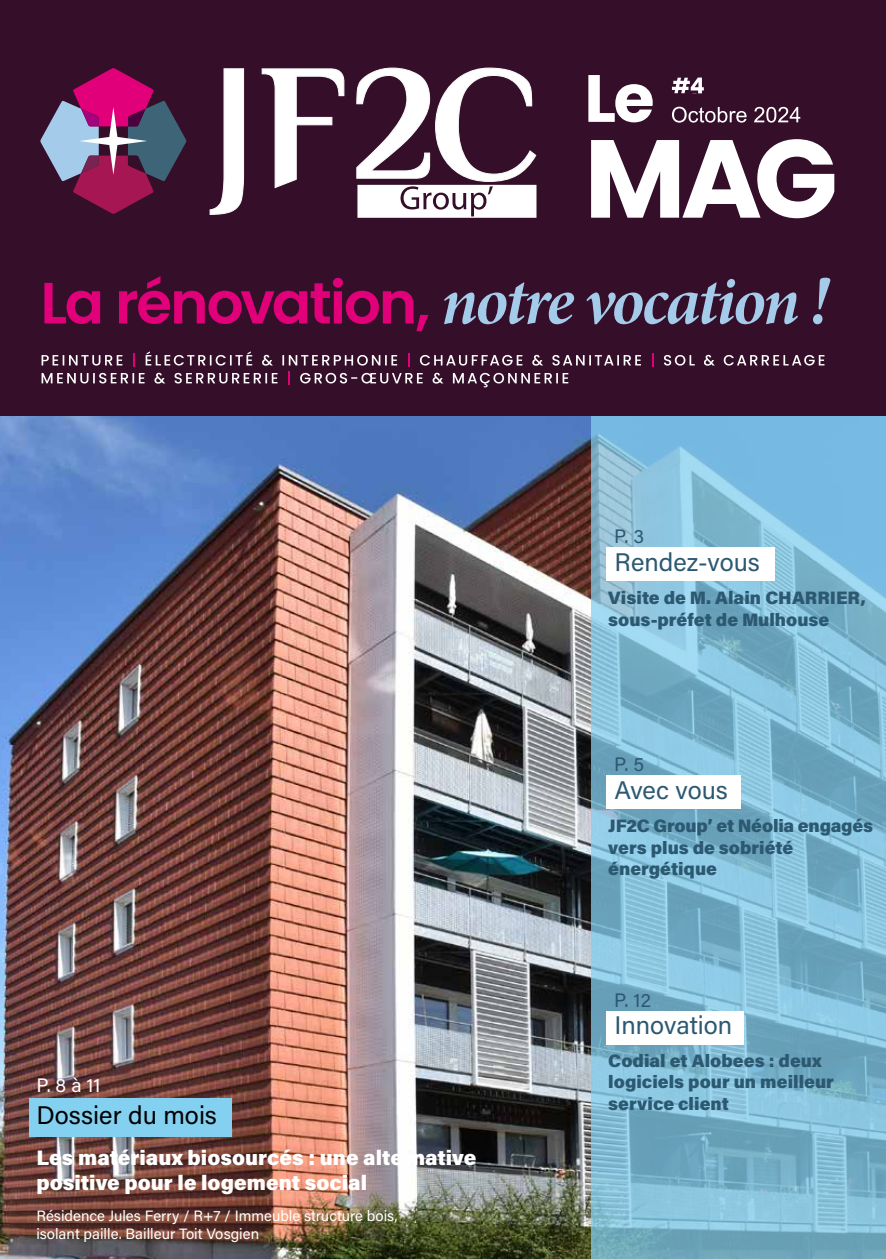
<style>
.page{position:relative;width:886px;height:1259px;background:#fff}
.page>*{position:absolute;margin:0;border:0;box-sizing:border-box;transform-origin:0 0}
.t1{font:25.5px "Acumin Variable Concept";color:#2c5971}
.t2{font:25.5px "Acumin Variable Concept";color:#000}
.t3{font:21px/25.2px "Acumin Variable Concept";color:#fff}
.t4{font:19.5px "Acumin Variable Concept";color:#2c5971}
.t5{font:19.5px "Acumin Variable Concept";color:#fff}
.t6{font:18px/21.6px "Acumin Variable Concept";color:#2c5971}
.t7{font:15px/18px "Acumin Variable Concept";color:#fff}
</style>
<div class="page">
<img style="left:0;top:416px;width:591px;height:843px">
<img style="left:30px;top:1145px;width:458px;height:53px">
<div style="left:0;top:276px;width:885px;height:140px;background:#350f29"></div>
<div style="left:0;top:0;width:885px;height:277px;background:#350f29"></div>
<svg style="left:444px;top:278px;width:386px;height:46px"></svg>
<svg style="left:44px;top:276px;width:384px;height:55px"></svg>
<svg style="left:40px;top:68px;width:146px;height:146px"></svg>
<svg style="left:591px;top:139px;width:243px;height:79px"></svg>
<svg style="left:588px;top:75px;width:64px;height:47px"></svg>
<svg style="left:664px;top:355px;width:160px;height:11px"></svg>
<svg style="left:652px;top:354px;width:1px;height:13px"></svg>
<svg style="left:42px;top:351px;width:599px;height:36px"></svg>
<svg style="left:671px;top:78px;width:32px;height:15px"></svg>
<svg style="left:672px;top:107px;width:74px;height:16px"></svg>
<svg style="left:754px;top:107px;width:46px;height:16px"></svg>
<svg style="left:209px;top:68px;width:35px;height:147px"></svg>
<svg style="left:261px;top:68px;width:84px;height:121px"></svg>
<svg style="left:356px;top:67px;width:181px;height:151px"></svg>
<div style="left:30px;top:1099px;width:202px;height:38px;background:#84d0f0"></div>
<svg style="left:591px;top:416px;width:294px;height:843px;background:#7eb9d3"></svg>
<div style="left:606px;top:547px;width:168px;height:34px;background:#fff"></div>
<div style="left:606px;top:1011px;width:137px;height:33px;background:#fff"></div>
<div style="left:606px;top:775px;width:134px;height:34px;background:#fff"></div>
<p class="t5" style="left:36px;top:1071px;width:66px">P. 8 à 11</p>
<h1 class="t2" style="left:36px;top:1097px;width:182px">Dossier du mois</h1>
<p class="t3" style="left:36px;top:1144px;width:441px">Les matériaux biosourcés : une alternative positive pour le logement social</p>
<p class="t7" style="left:36px;top:1206px;width:363px">Résidence Jules Ferry / R+7 / Immeuble structure bois, isolant paille. Bailleur Toit Vosgien</p>
<p class="t4" style="left:614px;top:523px;width:32px">P. 3</p>
<h1 class="t1" style="left:614px;top:544px;width:147px">Rendez-vous</h1>
<p class="t6" style="left:608px;top:586px;width:259px">Visite de M. Alain CHARRIER, sous-préfet de Mulhouse</p>
<p class="t4" style="left:614px;top:751px;width:31px">P. 5</p>
<h1 class="t1" style="left:614px;top:772px;width:115px">Avec vous</h1>
<p class="t6" style="left:608px;top:814px;width:266px">JF2C Group’ et Néolia engagés vers plus de sobriété énergétique</p>
<p class="t4" style="left:614px;top:986px;width:38px">P. 12</p>
<h1 class="t1" style="left:614px;top:1008px;width:119px">Innovation</h1>
<p class="t6" style="left:608px;top:1049px;width:227px">Codial et Alobees : deux logiciels pour un meilleur service client</p>
</div>
